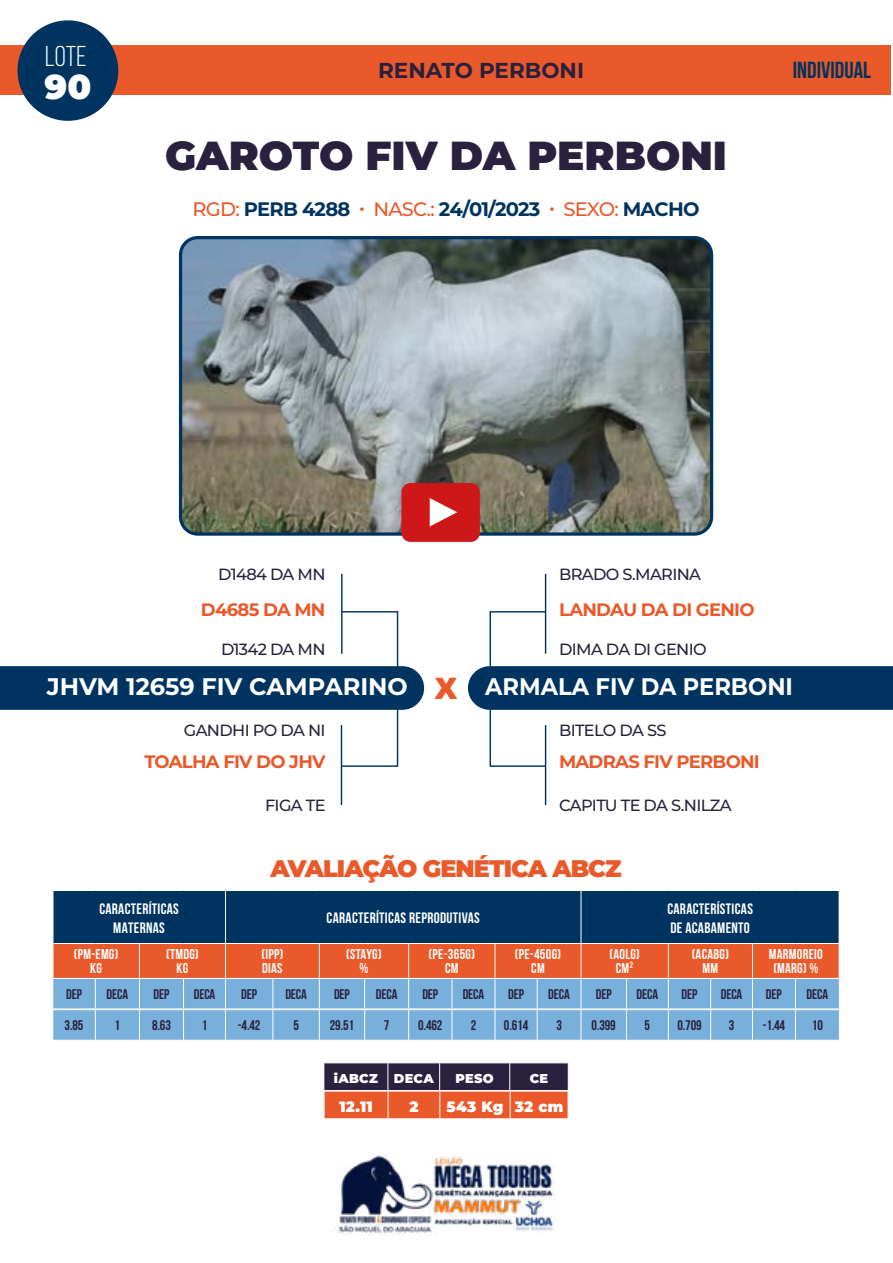
<style>
.page{position:relative;width:893px;height:1263px;background:#fff}
.page>*{position:absolute;margin:0;border:0;box-sizing:border-box;transform-origin:0 0}
.t1{font:900 40.5px "Montserrat";color:#29213e}
.t2{font:900 34.5px "Montserrat";color:#fff}
.t3{font:28.65px "Bebas Neue";color:#fff}
.t4{font:700 24px "Montserrat";color:#fff}
.t5{font:900 24px "Montserrat";letter-spacing:-.04em;color:#ea5929}
.t6{font:700 24px "Montserrat";color:#fff;scale:.94 1}
.t7{font:700 23.25px "Bebas Neue";color:#003460}
.t8{font:700 21.6px "Montserrat";color:#29213e}
.t9{font:700 19.5px "Montserrat";letter-spacing:-.04em;color:#003460}
.t10{font:700 18px "Montserrat";letter-spacing:-.04em;color:#ea5929}
.t11{font:500 16.2px "Montserrat";letter-spacing:-.04em;color:#29213e}
.t12{font:700 15.15px/18.1px "Bebas Neue";letter-spacing:.02em;color:#fff;text-align:center}
.t13{font:900 15px "Montserrat";letter-spacing:.02em;color:#fff}
.t14{font:700 14.25px/14.2px "Bebas Neue";letter-spacing:.02em;color:#fff;text-align:center}
.t15{font:700 13.95px "Bebas Neue";letter-spacing:-.01em;color:#29213e}
.t16{font:900 12.9px "Montserrat";letter-spacing:.02em;color:#fff}
.s1{font-weight:500;color:#ea5929}
.s2{font-family:"Arial";font-weight:900;font-size:29.55px;color:#ea5929}
</style>
<div class="page">
<div style="left:1px;top:45px;width:890px;height:49px;background:#ea5929"></div>
<div style="left:17px;top:20px;width:101px;height:101px;background:#003460;border-radius:50%"></div>
<img style="left:331px;top:1155px;width:224px;height:79px">
<svg style="left:52px;top:890px;width:788px;height:150px;background:#6d7389"></svg>
<hr style="left:52px;top:1009px;width:43px;height:1px;background:#fff">
<hr style="left:52px;top:1010px;width:1px;height:30px;background:#fff">
<hr style="left:95px;top:1009px;width:44px;height:1px;background:#fff">
<hr style="left:95px;top:1010px;width:1px;height:30px;background:#fff">
<hr style="left:139px;top:1009px;width:45px;height:1px;background:#fff">
<hr style="left:139px;top:1010px;width:1px;height:30px;background:#fff">
<hr style="left:184px;top:1009px;width:41px;height:1px;background:#fff">
<hr style="left:183px;top:1010px;width:1px;height:30px;background:#fff">
<hr style="left:225px;top:1009px;width:48px;height:1px;background:#fff">
<hr style="left:225px;top:1010px;width:1px;height:30px;background:#fff">
<hr style="left:273px;top:1009px;width:46px;height:1px;background:#fff">
<hr style="left:272px;top:1010px;width:1px;height:30px;background:#fff">
<hr style="left:319px;top:1009px;width:46px;height:1px;background:#fff">
<hr style="left:319px;top:1010px;width:1px;height:30px;background:#fff">
<hr style="left:365px;top:1009px;width:44px;height:1px;background:#fff">
<hr style="left:364px;top:1010px;width:1px;height:30px;background:#fff">
<hr style="left:409px;top:1009px;width:43px;height:1px;background:#fff">
<hr style="left:408px;top:1010px;width:1px;height:30px;background:#fff">
<hr style="left:452px;top:1009px;width:43px;height:1px;background:#fff">
<hr style="left:452px;top:1010px;width:1px;height:30px;background:#fff">
<hr style="left:495px;top:1009px;width:42px;height:1px;background:#fff">
<hr style="left:495px;top:1010px;width:1px;height:30px;background:#fff">
<hr style="left:537px;top:1009px;width:44px;height:1px;background:#fff">
<hr style="left:537px;top:1010px;width:1px;height:30px;background:#fff">
<hr style="left:581px;top:1009px;width:45px;height:1px;background:#fff">
<hr style="left:581px;top:1010px;width:1px;height:30px;background:#fff">
<hr style="left:626px;top:1009px;width:42px;height:1px;background:#fff">
<hr style="left:626px;top:1010px;width:1px;height:30px;background:#fff">
<hr style="left:668px;top:1009px;width:43px;height:1px;background:#fff">
<hr style="left:668px;top:1010px;width:1px;height:30px;background:#fff">
<hr style="left:711px;top:1009px;width:41px;height:1px;background:#fff">
<hr style="left:710px;top:1010px;width:1px;height:30px;background:#fff">
<hr style="left:752px;top:1009px;width:43px;height:1px;background:#fff">
<hr style="left:752px;top:1010px;width:1px;height:30px;background:#fff">
<hr style="left:795px;top:1009px;width:45px;height:1px;background:#fff">
<hr style="left:795px;top:1010px;width:1px;height:30px;background:#fff">
<hr style="left:839px;top:1010px;width:1px;height:30px;background:#fff">
<svg style="left:324px;top:1063px;width:245px;height:56px;background:#904940"></svg>
<hr style="left:324px;top:1118px;width:64px;height:1px;background:#fff">
<div style="left:490px;top:611px;width:56px;height:156px;border:1px solid #003460"></div>
<div style="left:341px;top:611px;width:57px;height:156px;border:1px solid #003460"></div>
<hr style="left:341px;top:574px;width:1px;height:80px;background:#003460">
<hr style="left:341px;top:725px;width:1px;height:80px;background:#003460">
<hr style="left:545px;top:574px;width:1px;height:80px;background:#003460">
<hr style="left:545px;top:725px;width:1px;height:80px;background:#003460">
<div style="left:0;top:666px;width:424px;height:44px;background:#003460"></div>
<div style="left:468px;top:666px;width:425px;height:44px;background:#003460"></div>
<img style="left:183px;top:240px;width:526px;height:292px">
<div style="left:179px;top:236px;width:534px;height:300px;border:3px solid #003460;border-radius:17px"></div>
<div style="left:401px;top:483px;width:79px;height:59px;background:#cd1719;border-radius:9px"></div>
<svg style="left:429px;top:498px;width:28px;height:28px"></svg>
<h3 class="t3" style="left:45px;top:41px;width:43px">Lote</h3>
<h2 class="t2" style="left:44px;top:61px;width:48px">90</h2>
<h3 class="t8" style="left:378px;top:54px;width:207px">RENATO PERBONI</h3>
<h1 class="t1" style="left:165px;top:125px;width:564px">GAROTO FIV DA PERBONI</h1>
<h3 class="t9" style="left:193px;top:195px;width:508px"><span class="s1">RGD:</span> PERB 4288 <span class="s1">• NASC.:</span> 24/01/2023 <span class="s1">• SEXO:</span> MACHO</h3>
<h3 class="t7" style="left:793px;top:57px;width:80px">INDIVIDUAL</h3>
<p class="t11" style="left:218px;top:563px;width:109px">D1484 DA MN</p>
<p class="t11" style="left:559px;top:563px;width:144px">BRADO S.MARINA</p>
<p class="t10" style="left:201px;top:597px;width:126px">D4685 DA MN</p>
<p class="t10" style="left:559px;top:597px;width:197px">LANDAU DA DI GENIO</p>
<p class="t11" style="left:221px;top:638px;width:106px">D1342 DA MN</p>
<p class="t11" style="left:559px;top:638px;width:149px">DIMA DA DI GENIO</p>
<h3 class="t4" style="left:47px;top:669px;width:412px">JHVM 12659 FIV CAMPARINO <span class="s2">X</span></h3>
<h3 class="t6" style="left:485px;top:669px;width:329px">ARMALA FIV DA PERBONI</h3>
<p class="t11" style="left:184px;top:718px;width:143px">GANDHI PO DA NI</p>
<p class="t11" style="left:559px;top:718px;width:109px">BITELO DA SS</p>
<p class="t10" style="left:144px;top:749px;width:183px">TOALHA FIV DO JHV</p>
<p class="t10" style="left:559px;top:749px;width:202px">MADRAS FIV PERBONI</p>
<p class="t11" style="left:265px;top:794px;width:62px">FIGA TE</p>
<p class="t11" style="left:559px;top:794px;width:174px">CAPITU TE DA S.NILZA</p>
<h3 class="t5" style="left:270px;top:850px;width:353px">AVALIAÇÃO GENÉTICA ABCZ</h3>
<p class="t12" style="left:99px;top:900px;width:81px">CARACTERÍTICAS<br>MATERNAS</p>
<p class="t12" style="left:327px;top:909px;width:155px">CARACTERÍTICAS REPRODUTIVAS</p>
<p class="t12" style="left:667px;top:900px;width:87px;text-align:left">CARACTERÍSTICAS<br>DE ACABAMENTO</p>
<p class="t14" style="left:74px;top:947px;width:46px">(PM-EMG)<br>KG</p>
<p class="t14" style="left:166px;top:947px;width:34px">(TMDG)<br>KG</p>
<p class="t14" style="left:261px;top:947px;width:23px;text-align:left">(IPP)<br>DIAS</p>
<p class="t14" style="left:346px;top:947px;width:37px">(STAYG) %</p>
<p class="t14" style="left:429px;top:947px;width:48px">(PE-365G)<br>CM</p>
<p class="t14" style="left:515px;top:947px;width:48px">(PE-450G)<br>CM</p>
<p class="t14" style="left:609px;top:947px;width:32px">(AOLG)<br>CM²</p>
<p class="t14" style="left:692px;top:947px;width:39px">(ACABG)<br>MM</p>
<p class="t14" style="left:769px;top:947px;width:56px">MARMOREIO (MARG) %</p>
<p class="t15" style="left:66px;top:986px;width:17px">DEP</p>
<p class="t15" style="left:107px;top:986px;width:23px">DECA</p>
<p class="t15" style="left:154px;top:986px;width:17px">DEP</p>
<p class="t15" style="left:194px;top:986px;width:23px">DECA</p>
<p class="t15" style="left:241px;top:986px;width:17px">DEP</p>
<p class="t15" style="left:285px;top:986px;width:23px">DECA</p>
<p class="t15" style="left:334px;top:986px;width:17px">DEP</p>
<p class="t15" style="left:376px;top:986px;width:23px">DECA</p>
<p class="t15" style="left:422px;top:986px;width:17px">DEP</p>
<p class="t15" style="left:463px;top:986px;width:23px">DECA</p>
<p class="t15" style="left:508px;top:986px;width:17px">DEP</p>
<p class="t15" style="left:548px;top:986px;width:23px">DECA</p>
<p class="t15" style="left:596px;top:986px;width:17px">DEP</p>
<p class="t15" style="left:637px;top:986px;width:23px">DECA</p>
<p class="t15" style="left:681px;top:986px;width:17px">DEP</p>
<p class="t15" style="left:721px;top:986px;width:23px">DECA</p>
<p class="t15" style="left:766px;top:986px;width:17px">DEP</p>
<p class="t15" style="left:807px;top:986px;width:23px">DECA</p>
<p class="t15" style="left:65px;top:1018px;width:20px">3.85</p>
<p class="t15" style="left:115px;top:1018px;width:7px">1</p>
<p class="t15" style="left:152px;top:1018px;width:20px">8.63</p>
<p class="t15" style="left:202px;top:1018px;width:7px">1</p>
<p class="t15" style="left:238px;top:1018px;width:24px">-4.42</p>
<p class="t15" style="left:293px;top:1018px;width:7px">5</p>
<p class="t15" style="left:330px;top:1018px;width:26px">29.51</p>
<p class="t15" style="left:384px;top:1018px;width:7px">7</p>
<p class="t15" style="left:418px;top:1018px;width:26px">0.462</p>
<p class="t15" style="left:471px;top:1018px;width:7px">2</p>
<p class="t15" style="left:504px;top:1018px;width:26px">0.614</p>
<p class="t15" style="left:556px;top:1018px;width:7px">3</p>
<p class="t15" style="left:592px;top:1018px;width:26px">0.399</p>
<p class="t15" style="left:645px;top:1018px;width:7px">5</p>
<p class="t15" style="left:677px;top:1018px;width:26px">0.709</p>
<p class="t15" style="left:729px;top:1018px;width:7px">3</p>
<p class="t15" style="left:763px;top:1018px;width:24px">-1.44</p>
<p class="t15" style="left:812px;top:1018px;width:12px">10</p>
<p class="t16" style="left:334px;top:1069px;width:45px">iABCZ</p>
<p class="t16" style="left:394px;top:1069px;width:41px">DECA</p>
<p class="t16" style="left:456px;top:1069px;width:40px">PESO</p>
<p class="t16" style="left:530px;top:1069px;width:20px">CE</p>
<p class="t13" style="left:339px;top:1095px;width:35px">12.11</p>
<p class="t13" style="left:409px;top:1095px;width:11px">2</p>
<p class="t13" style="left:446px;top:1095px;width:118px">543 Kg 32 cm</p>
</div>
